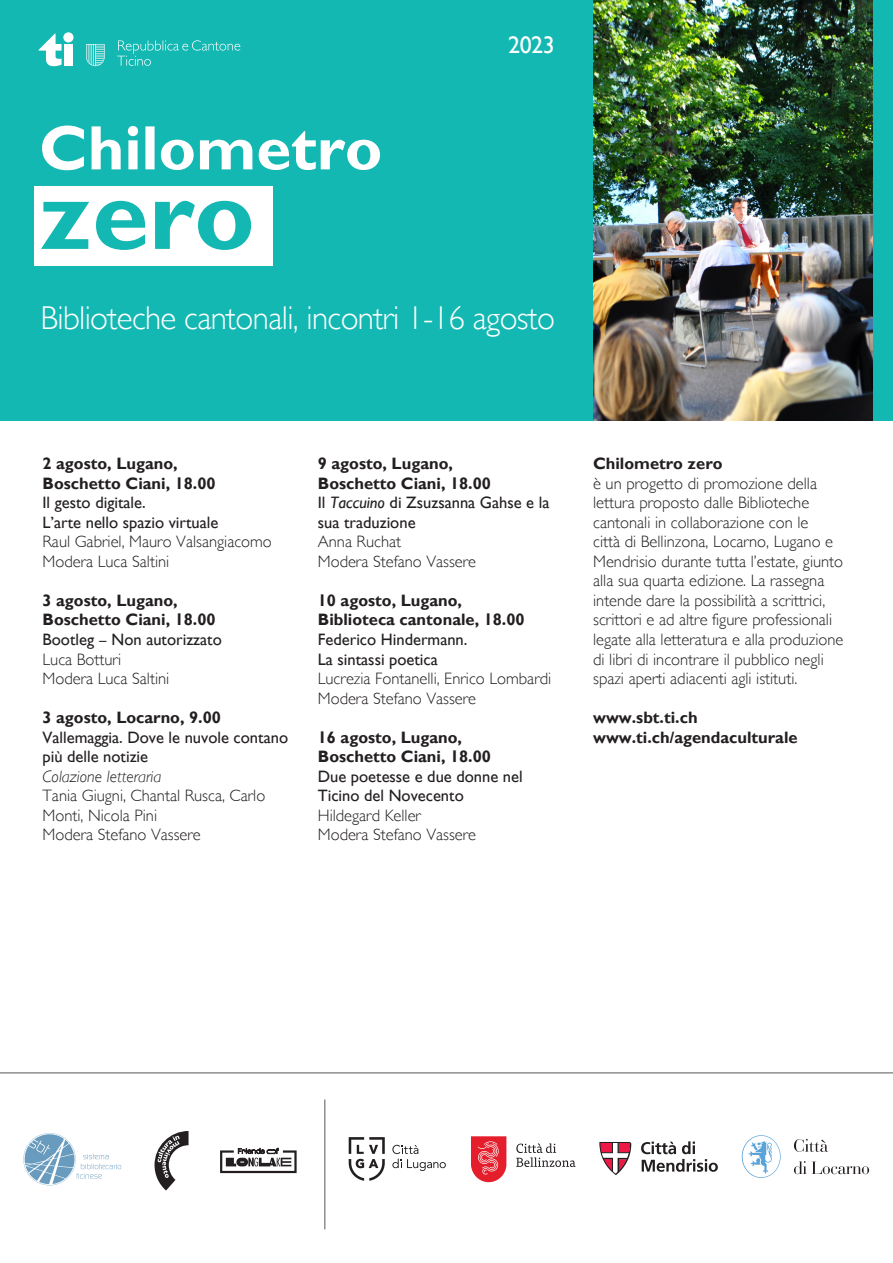
<style>
.page{position:relative;width:893px;height:1263px;background:#fff}
.page>*{position:absolute;margin:0;border:0;box-sizing:border-box;transform-origin:0 0}
.t1{font:700 102px "Gill Sans";color:#14b8b2}
.t2{font:700 63px "Gill Sans";color:#fff}
.t3{font:300 33px "Gill Sans";letter-spacing:-.02em;color:#fff}
.t4{font:24px "Gill Sans";color:#fff}
.t5{font:300 16.5px/19.5px "Gill Sans";color:#231f20}
.t6{font:700 16.5px/19.5px "Gill Sans";color:#231f20}
.t7{font:16.5px/19.5px "Gill Sans";color:#231f20}
.t8{font:italic 300 16.5px "Gill Sans";color:#231f20}
.s1{font-style:italic}
</style>
<div class="page">
<hr style="left:0;top:1073px;width:893px;height:1px;background:#57585a">
<svg style="left:794px;top:1139px;width:75px;height:35px"></svg>
<svg style="left:742px;top:1135px;width:39px;height:43px"></svg>
<svg style="left:349px;top:1137px;width:36px;height:44px"></svg>
<svg style="left:392px;top:1145px;width:54px;height:26px"></svg>
<svg style="left:471px;top:1136px;width:35px;height:46px;background:#e84853"></svg>
<svg style="left:516px;top:1143px;width:59px;height:24px"></svg>
<svg style="left:599px;top:1142px;width:33px;height:33px"></svg>
<svg style="left:641px;top:1141px;width:77px;height:31px"></svg>
<hr style="left:325px;top:1099px;width:1px;height:130px;background:#57585a">
<svg style="left:220px;top:1148px;width:77px;height:25px"></svg>
<svg style="left:155px;top:1131px;width:34px;height:59px"></svg>
<svg style="left:23px;top:1133px;width:98px;height:52px"></svg>
<div style="left:0;top:0;width:893px;height:421px;background:#14b8b2"></div>
<div style="left:34px;top:186px;width:239px;height:80px;background:#fff"></div>
<div style="left:64px;top:44px;width:9px;height:22px;background:#fff"></div>
<div style="left:63px;top:32px;width:11px;height:10px;background:#fff;border-radius:50%"></div>
<svg style="left:38px;top:34px;width:24px;height:32px"></svg>
<svg style="left:117px;top:40px;width:123px;height:26px"></svg>
<svg style="left:86px;top:44px;width:19px;height:22px"></svg>
<img style="left:593px;top:0;width:279px;height:421px">
<p class="t2" style="left:39px;top:111px;width:345px">Chilometro</p>
<p class="t1" style="left:39px;top:154px;width:217px">zero</p>
<p class="t4" style="left:508px;top:31px;width:48px">2023</p>
<p class="t3" style="left:41px;top:299px;width:516px">Biblioteche cantonali, incontri 1-16 agosto</p>
<p class="t6" style="left:43px;top:454px;width:137px">2 agosto, Lugano,</p>
<p class="t6" style="left:43px;top:474px;width:175px">Boschetto Ciani, 18.00</p>
<p class="t7" style="left:43px;top:493px;width:105px">Il gesto digitale.</p>
<p class="t7" style="left:43px;top:513px;width:177px">L’arte nello spazio virtuale</p>
<p class="t5" style="left:43px;top:532px;width:231px">Raul Gabriel, Mauro Valsangiacomo</p>
<p class="t5" style="left:43px;top:552px;width:128px">Modera Luca Saltini</p>
<p class="t6" style="left:43px;top:591px;width:137px">3 agosto, Lugano,</p>
<p class="t6" style="left:43px;top:610px;width:175px">Boschetto Ciani, 18.00</p>
<p class="t7" style="left:43px;top:630px;width:181px">Bootleg – Non autorizzato</p>
<p class="t5" style="left:43px;top:649px;width:80px">Luca Botturi</p>
<p class="t5" style="left:43px;top:669px;width:128px">Modera Luca Saltini</p>
<p class="t6" style="left:43px;top:708px;width:180px">3 agosto, Locarno, 9.00</p>
<p class="t7" style="left:43px;top:727px;width:247px">Vallemaggia. Dove le nuvole contano più delle notizie</p>
<p class="t8" style="left:43px;top:767px;width:120px">Colazione letteraria</p>
<p class="t5" style="left:43px;top:786px;width:224px">Tania Giugni, Chantal Rusca, Carlo<br>Monti, Nicola Pini</p>
<p class="t5" style="left:43px;top:825px;width:160px">Modera Stefano Vassere</p>
<p class="t6" style="left:318px;top:454px;width:137px">9 agosto, Lugano,</p>
<p class="t6" style="left:318px;top:474px;width:175px">Boschetto Ciani, 18.00</p>
<p class="t7" style="left:318px;top:493px;width:233px">Il <span class="s1">Taccuino</span> di Zsuzsanna Gahse e la sua traduzione</p>
<p class="t5" style="left:318px;top:532px;width:85px">Anna Ruchat</p>
<p class="t5" style="left:318px;top:552px;width:160px">Modera Stefano Vassere</p>
<p class="t6" style="left:318px;top:591px;width:146px">10 agosto, Lugano,</p>
<p class="t6" style="left:318px;top:610px;width:208px">Biblioteca cantonale, 18.00</p>
<p class="t7" style="left:318px;top:630px;width:151px">Federico Hindermann.</p>
<p class="t7" style="left:318px;top:649px;width:122px">La sintassi poetica</p>
<p class="t5" style="left:318px;top:669px;width:235px">Lucrezia Fontanelli, Enrico Lombardi</p>
<p class="t5" style="left:318px;top:688px;width:160px">Modera Stefano Vassere</p>
<p class="t6" style="left:318px;top:727px;width:146px">16 agosto, Lugano,</p>
<p class="t6" style="left:318px;top:747px;width:175px">Boschetto Ciani, 18.00</p>
<p class="t7" style="left:318px;top:766px;width:206px">Due poetesse e due donne nel</p>
<p class="t7" style="left:318px;top:786px;width:147px">Ticino del Novecento</p>
<p class="t5" style="left:318px;top:805px;width:105px">Hildegard Keller</p>
<p class="t5" style="left:318px;top:825px;width:160px">Modera Stefano Vassere</p>
<p class="t6" style="left:593px;top:454px;width:131px">Chilometro zero</p>
<p class="t5" style="left:593px;top:474px;width:252px">è un progetto di promozione della lettura proposto dalle Biblioteche cantonali in collaborazione con le<br>città di Bellinzona, Locarno, Lugano e Mendrisio durante tutta l’estate, giunto alla sua quarta edizione. La rassegna intende dare la possibilità a scrittrici, scrittori e ad altre figure professionali legate alla letteratura e alla produzione di libri di incontrare il pubblico negli spazi aperti adiacenti agli istituti.</p>
<p class="t6" style="left:593px;top:708px;width:206px">www.sbt.ti.ch www.ti.ch/agendaculturale</p>
</div>
